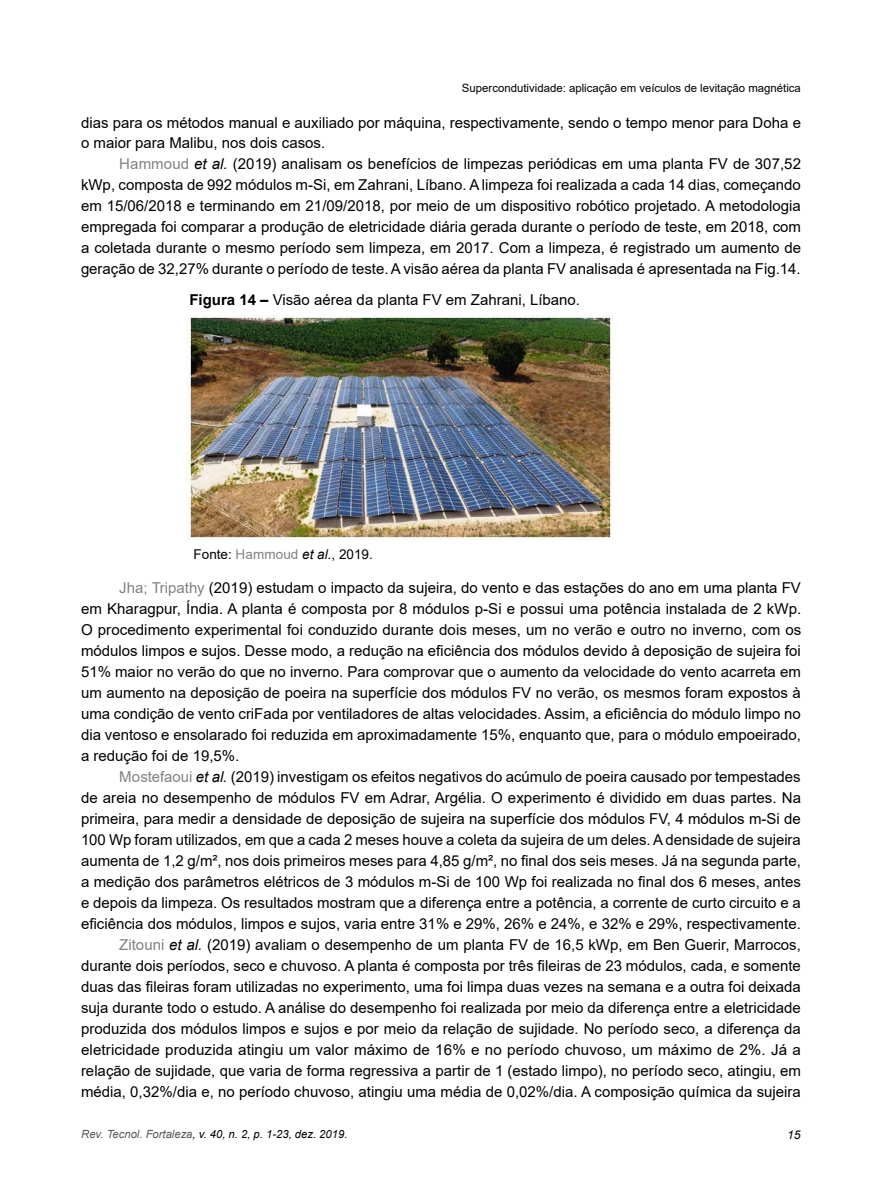
<style>
.page{position:relative;width:882px;height:1188px;background:#fff}
.page>*{position:absolute;margin:0;border:0;box-sizing:border-box;transform-origin:0 0}
.TEXTO{font:15px/21px "Arial";color:#000;text-align:justify}
.Figura{font:15px "Arial";color:#000}
.legenda{font:13.5px "Arial";color:#000}
.t1{font:italic 12px "Arial";color:#000}
.t2{font:11.4px "Arial";color:#000}
.t3{font:italic 11.25px "Arial";color:#000}
.s1{color:#808285}
.s2{font-style:italic}
.s3{font-weight:700}
.s4{color:#58595b}
</style>
<div class="page">
<img style="left:186px;top:315px;width:427px;height:224px">
<p class="t2" style="left:462px;top:80px;width:340px">Supercondutividade: aplicação em veículos de levitação magnética</p>
<p class="TEXTO" style="left:81px;top:112px;width:721px;line-height:20.5px">dias para os métodos manual e auxiliado por máquina, respectivamente, sendo o tempo menor para Doha e o maior para Malibu, nos dois casos.</p>
<p class="TEXTO" style="left:81px;top:154px;width:722px;text-indent:38px"><span class="s1">Hammoud</span> <span class="s2">et al.</span> (2019) analisam os benefícios de limpezas periódicas em uma planta FV de 307,52 kWp, composta de 992 módulos m-Si, em Zahrani, Líbano. A limpeza foi realizada a cada 14 dias, começando em 15/06/2018 e terminando em 21/09/2018, por meio de um dispositivo robótico projetado. A metodologia empregada foi comparar a produção de eletricidade diária gerada durante o período de teste, em 2018, com a coletada durante o mesmo período sem limpeza, em 2017. Com a limpeza, é registrado um aumento de geração de 32,27% durante o período de teste. A visão aérea da planta FV analisada é apresentada na Fig.14.</p>
<p class="Figura" style="left:189px;top:290px;width:392px"><span class="s3">Figura 14 –</span> Visão aérea da planta FV em Zahrani, Líbano.</p>
<p class="legenda" style="left:194px;top:545px;width:181px">Fonte: <span class="s1">Hammoud</span> <span class="s2">et al.</span>, 2019.</p>
<p class="TEXTO" style="left:81px;top:577px;width:722px;text-indent:38px"><span class="s1">Jha; Tripathy</span> (2019) estudam o impacto da sujeira, do vento e das estações do ano em uma planta FV em Kharagpur, Índia. A planta é composta por 8 módulos p-Si e possui uma potência instalada de 2 kWp.<br>O procedimento experimental foi conduzido durante dois meses, um no verão e outro no inverno, com os módulos limpos e sujos. Desse modo, a redução na eficiência dos módulos devido à deposição de sujeira foi 51% maior no verão do que no inverno. Para comprovar que o aumento da velocidade do vento acarreta em um aumento na deposição de poeira na superfície dos módulos FV no verão, os mesmos foram expostos à uma condição de vento criFada por ventiladores de altas velocidades. Assim, a eficiência do módulo limpo no dia ventoso e ensolarado foi reduzida em aproximadamente 15%, enquanto que, para o módulo empoeirado, a redução foi de 19,5%.</p>
<p class="TEXTO" style="left:81px;top:766px;width:722px;text-indent:38px"><span class="s1">Mostefaoui</span> <span class="s2">et al.</span> (2019) investigam os efeitos negativos do acúmulo de poeira causado por tempestades de areia no desempenho de módulos FV em Adrar, Argélia. O experimento é dividido em duas partes. Na primeira, para medir a densidade de deposição de sujeira na superfície dos módulos FV, 4 módulos m-Si de 100 Wp foram utilizados, em que a cada 2 meses houve a coleta da sujeira de um deles. A densidade de sujeira aumenta de 1,2 g/m², nos dois primeiros meses para 4,85 g/m², no final dos seis meses. Já na segunda parte, a medição dos parâmetros elétricos de 3 módulos m-Si de 100 Wp foi realizada no final dos 6 meses, antes e depois da limpeza. Os resultados mostram que a diferença entre a potência, a corrente de curto circuito e a eficiência dos módulos, limpos e sujos, varia entre 31% e 29%, 26% e 24%, e 32% e 29%, respectivamente.</p>
<p class="TEXTO" style="left:81px;top:934px;width:721px;text-indent:38px"><span class="s1">Zitouni</span> <span class="s2">et al.</span> (2019) avaliam o desempenho de um planta FV de 16,5 kWp, em Ben Guerir, Marrocos, durante dois períodos, seco e chuvoso. A planta é composta por três fileiras de 23 módulos, cada, e somente duas das fileiras foram utilizadas no experimento, uma foi limpa duas vezes na semana e a outra foi deixada suja durante todo o estudo. A análise do desempenho foi realizada por meio da diferença entre a eletricidade produzida dos módulos limpos e sujos e por meio da relação de sujidade. No período seco, a diferença da eletricidade produzida atingiu um valor máximo de 16% e no período chuvoso, um máximo de 2%. Já a relação de sujidade, que varia de forma regressiva a partir de 1 (estado limpo), no período seco, atingiu, em média, 0,32%/dia e, no período chuvoso, atingiu uma média de 0,02%/dia. A composição química da sujeira</p>
<p class="t3" style="left:81px;top:1127px;width:268px"><span class="s4">Rev. Tecnol. Fortaleza</span>, v. 40, n. 2, p. 1-23, dez. 2019.</p>
<p class="t1" style="left:787px;top:1127px;width:15px">15</p>
</div>
